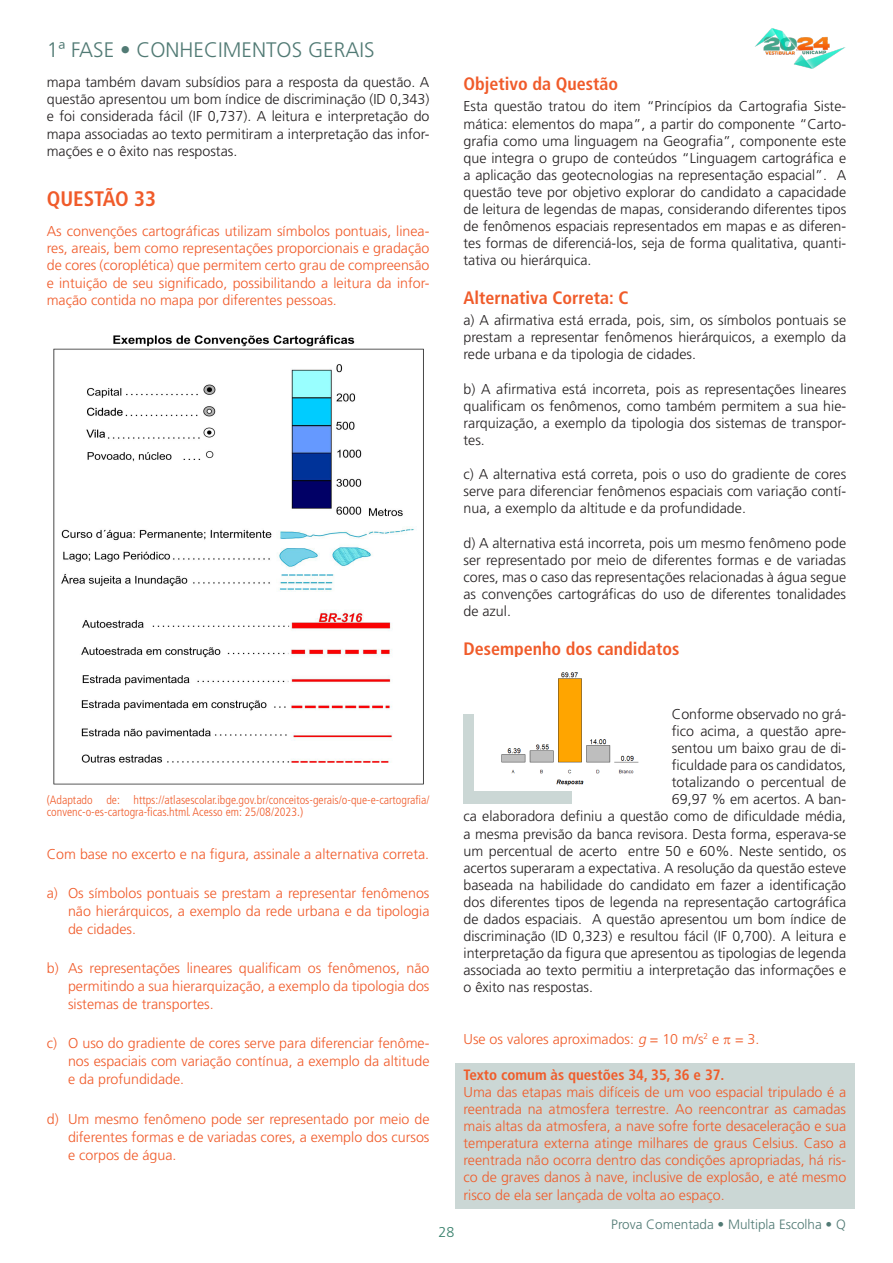
<style>
.page{position:relative;width:893px;height:1263px;background:#fff}
.page>*{position:absolute;margin:0;border:0;box-sizing:border-box;transform-origin:0 0}
.t1{font:300 21px "Frutiger LT Pro";color:#517a74}
.questão1{font:700 condensed 21px "Frutiger LT Pro";color:#f05b2a}
.Subtítulo{font:700 condensed 18px "Frutiger LT Pro";color:#f05b2a}
.Texto_X{font:700 condensed 15px "Frutiger LT Pro";color:#f05c2a}
.corpo_coment{font:300 14.25px/17.1px "Frutiger LT Pro";color:#231f20;text-align:justify}
.corpo{font:300 14.25px/18px "Frutiger LT Pro";color:#f05b2a;text-align:justify}
.corpo-2{font:300 14.25px/17.1px "Frutiger LT Pro";color:#f05c2a;text-align:justify}
.t2{font:300 14.25px "Frutiger LT Pro";color:#37806b}
.t3{font:300 13.5px "Frutiger LT Pro";color:#517a74}
.referência{font:300 condensed 12px/12px "Frutiger LT Pro";color:#f05b2a}
.s1{font-style:italic}
</style>
<div class="page">
<img style="left:755px;top:28px;width:91px;height:41px">
<div style="left:455px;top:1063px;width:400px;height:146px;background:#cbd7d5"></div>
<img style="left:53px;top:335px;width:371px;height:450px">
<div style="left:463px;top:714px;width:109px;height:90px;background:#cbd7d5"></div>
<img style="left:474px;top:672px;width:165px;height:119px">
<h1 class="t1" style="left:47px;top:37px;width:329px">1ª FASE • CONHECIMENTOS GERAIS</h1>
<p class="corpo_coment" style="left:47px;top:74px;width:384px">mapa também davam subsídios para a resposta da questão. A questão apresentou um bom índice de discriminação (ID 0,343) e foi considerada fácil (IF 0,737). A leitura e interpretação do mapa associadas ao texto permitiram a interpretação das infor&shy;mações e o êxito nas respostas.</p>
<p class="questão1" style="left:47px;top:187px;width:111px">QUESTÃO 33</p>
<p class="corpo" style="left:47px;top:223px;width:384px;line-height:17.1px">As convenções cartográficas utilizam símbolos pontuais, linea&shy;res, areais, bem como representações proporcionais e gradação de cores (coroplética) que permitem certo grau de compreensão e intuição de seu significado, possibilitando a leitura da infor&shy;mação contida no mapa por diferentes pessoas.</p>
<p class="Subtítulo" style="left:463px;top:73px;width:156px">Objetivo da Questão</p>
<p class="corpo_coment" style="left:463px;top:98px;width:384px">Esta questão tratou do item “Princípios da Cartografia Siste&shy;mática: elementos do mapa”, a partir do componente “Carto&shy;grafia como uma linguagem na Geografia”, componente este que integra o grupo de conteúdos “Linguagem cartográfica e a aplicação das geotecnologias na representação espacial”. A questão teve por objetivo explorar do candidato a capacidade de leitura de legendas de mapas, considerando diferentes tipos de fenômenos espaciais representados em mapas e as diferen&shy;tes formas de diferenciá-los, seja de forma qualitativa, quanti&shy;tativa ou hierárquica.</p>
<p class="Subtítulo" style="left:463px;top:287px;width:166px">Alternativa Correta: C</p>
<p class="corpo_coment" style="left:463px;top:312px;width:384px">a) A afirmativa está errada, pois, sim, os símbolos pontuais se prestam a representar fenômenos hierárquicos, a exemplo da rede urbana e da tipologia de cidades.</p>
<p class="corpo_coment" style="left:463px;top:380px;width:384px">b) A afirmativa está incorreta, pois as representações lineares qualificam os fenômenos, como também permitem a sua hie&shy;rarquização, a exemplo da tipologia dos sistemas de transpor&shy;tes.</p>
<p class="corpo_coment" style="left:463px;top:466px;width:384px">c) A alternativa está correta, pois o uso do gradiente de cores serve para diferenciar fenômenos espaciais com variação contí&shy;nua, a exemplo da altitude e da profundidade.</p>
<p class="corpo_coment" style="left:463px;top:534px;width:384px">d) A alternativa está incorreta, pois um mesmo fenômeno pode ser representado por meio de diferentes formas e de variadas cores, mas o caso das representações relacionadas à água segue as convenções cartográficas do uso de diferentes tonalidades de azul.</p>
<p class="Subtítulo" style="left:463px;top:638px;width:218px">Desempenho dos candidatos</p>
<p class="referência" style="left:47px;top:794px;width:384px">(Adaptado de: https://atlasescolar.ibge.gov.br/conceitos-gerais/o-que-e-cartografia/ convenc-o-es-cartogra-ficas.html. Acesso em: 25/08/2023.)</p>
<p class="corpo" style="left:47px;top:845px;width:384px">Com base no excerto e na figura, assinale a alternativa correta.</p>
<p class="corpo" style="left:68px;top:884px;width:363px;text-indent:-21px">a) Os símbolos pontuais se prestam a representar fenômenos não hierárquicos, a exemplo da rede urbana e da tipologia de cidades.</p>
<p class="corpo" style="left:68px;top:959px;width:363px;text-indent:-21px">b) As representações lineares qualificam os fenômenos, não permitindo a sua hierarquização, a exemplo da tipologia dos sistemas de transportes.</p>
<p class="corpo" style="left:68px;top:1034px;width:363px;text-indent:-21px">c) O uso do gradiente de cores serve para diferenciar fenôme&shy;nos espaciais com variação contínua, a exemplo da altitude e da profundidade.</p>
<p class="corpo" style="left:68px;top:1110px;width:363px;text-indent:-21px">d) Um mesmo fenômeno pode ser representado por meio de diferentes formas e de variadas cores, a exemplo dos cursos e corpos de água.</p>
<p class="t2" style="left:439px;top:1223px;width:17px">28</p>
<p class="corpo_coment" style="left:672px;top:705px;width:176px">Conforme observado no grá-</p>
<p class="corpo_coment" style="left:672px;top:722px;width:176px">fico acima, a questão apre-</p>
<p class="corpo_coment" style="left:672px;top:740px;width:176px">sentou um baixo grau de di-</p>
<p class="corpo_coment" style="left:672px;top:757px;width:176px">ficuldade para os candidatos,</p>
<p class="corpo_coment" style="left:672px;top:774px;width:176px">totalizando o percentual de</p>
<p class="corpo_coment" style="left:672px;top:791px;width:176px">69,97 % em acertos. A ban-</p>
<p class="corpo_coment" style="left:463px;top:808px;width:384px">ca elaboradora definiu a questão como de dificuldade média,</p>
<p class="corpo_coment" style="left:463px;top:825px;width:384px">a mesma previsão da banca revisora. Desta forma, esperava-se</p>
<p class="corpo_coment" style="left:463px;top:842px;width:384px">um percentual de acerto entre 50 e 60%. Neste sentido, os</p>
<p class="corpo_coment" style="left:463px;top:859px;width:384px">acertos superaram a expectativa. A resolução da questão esteve</p>
<p class="corpo_coment" style="left:463px;top:876px;width:384px">baseada na habilidade do candidato em fazer a identificação</p>
<p class="corpo_coment" style="left:463px;top:893px;width:384px">dos diferentes tipos de legenda na representação cartográfica</p>
<p class="corpo_coment" style="left:463px;top:911px;width:384px">de dados espaciais. A questão apresentou um bom índice de</p>
<p class="corpo_coment" style="left:463px;top:928px;width:384px">discriminação (ID 0,323) e resultou fácil (IF 0,700). A leitura e</p>
<p class="corpo_coment" style="left:463px;top:945px;width:384px">interpretação da figura que apresentou as tipologias de legenda</p>
<p class="corpo_coment" style="left:463px;top:962px;width:384px">associada ao texto permitiu a interpretação das informações e</p>
<p class="corpo_coment" style="left:463px;top:979px;width:131px">o êxito nas respostas.</p>
<p class="corpo-2" style="left:463px;top:1030px;width:297px">Use os valores aproximados: <span class="s1">g</span> = 10 m/s<sup>2</sup> e = 3.</p>
<p class="Texto_X" style="left:463px;top:1066px;width:262px">Texto comum às questões 34, 35, 36 e 37.</p>
<p class="corpo-2" style="left:463px;top:1083px;width:384px">Uma das etapas mais difíceis de um voo espacial tripulado é a reentrada na atmosfera terrestre. Ao reencontrar as camadas mais altas da atmosfera, a nave sofre forte desaceleração e sua temperatura externa atinge milhares de graus Celsius. Caso a reentrada não ocorra dentro das condições apropriadas, há ris&shy;co de graves danos à nave, inclusive de explosão, e até mesmo risco de ela ser lançada de volta ao espaço.</p>
<p class="t3" style="left:611px;top:1216px;width:236px">Prova Comentada • Multipla Escolha • Q</p>
</div>
